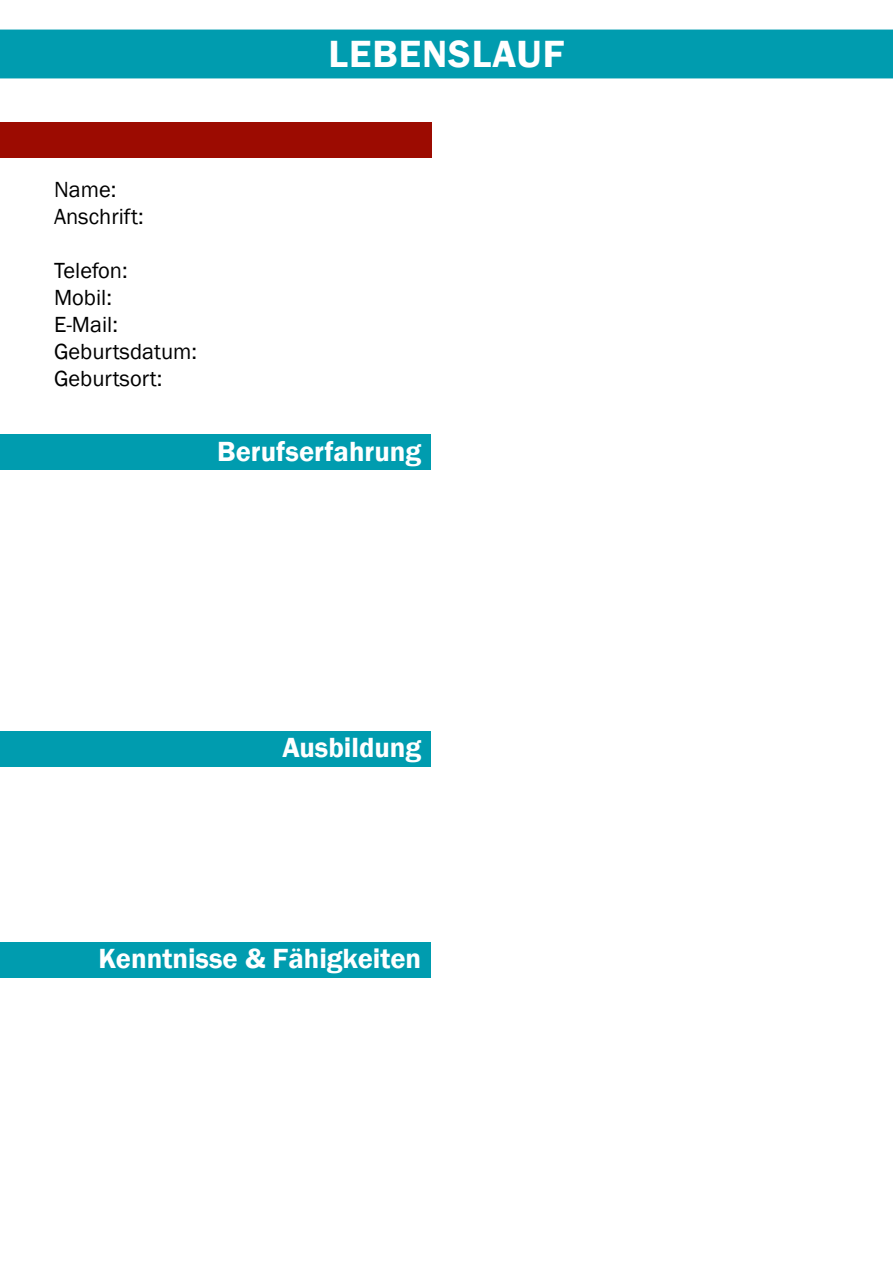
<style>
.page{position:relative;width:893px;height:1263px;background:#fff}
.page>*{position:absolute;margin:0;border:0;box-sizing:border-box;transform-origin:0 0}
.t1{font:600 39px "Franklin Gothic";letter-spacing:.025em;color:#fff}
.t2{font:600 28.5px "Franklin Gothic";color:#fff}
.t3{font:22.5px "Franklin Gothic";color:#000}
</style>
<div class="page">
<div style="left:0;top:30px;width:893px;height:48px;background:#009caf"></div>
<div style="left:0;top:122px;width:432px;height:36px;background:#9c0b01"></div>
<div style="left:0;top:435px;width:431px;height:35px;background:#009caf"></div>
<div style="left:0;top:731px;width:431px;height:35px;background:#009caf"></div>
<div style="left:0;top:942px;width:431px;height:35px;background:#009caf"></div>
<p class="t1" style="left:329px;top:30px;width:237px">LEBENSLAUF</p>
<p class="t3" style="left:54px;top:175px;width:64px">Name:</p>
<p class="t3" style="left:54px;top:202px;width:91px">Anschrift:</p>
<p class="t3" style="left:54px;top:256px;width:75px">Telefon:</p>
<p class="t3" style="left:54px;top:283px;width:59px">Mobil:</p>
<p class="t3" style="left:54px;top:310px;width:66px">E-Mail:</p>
<p class="t3" style="left:54px;top:337px;width:145px">Geburtsdatum:</p>
<p class="t3" style="left:54px;top:364px;width:110px">Geburtsort:</p>
<p class="t2" style="left:217px;top:434px;width:206px">Berufserfahrung</p>
<p class="t2" style="left:282px;top:730px;width:140px">Ausbildung</p>
<p class="t2" style="left:99px;top:941px;width:324px">Kenntnisse &amp; Fähigkeiten</p>
</div>
